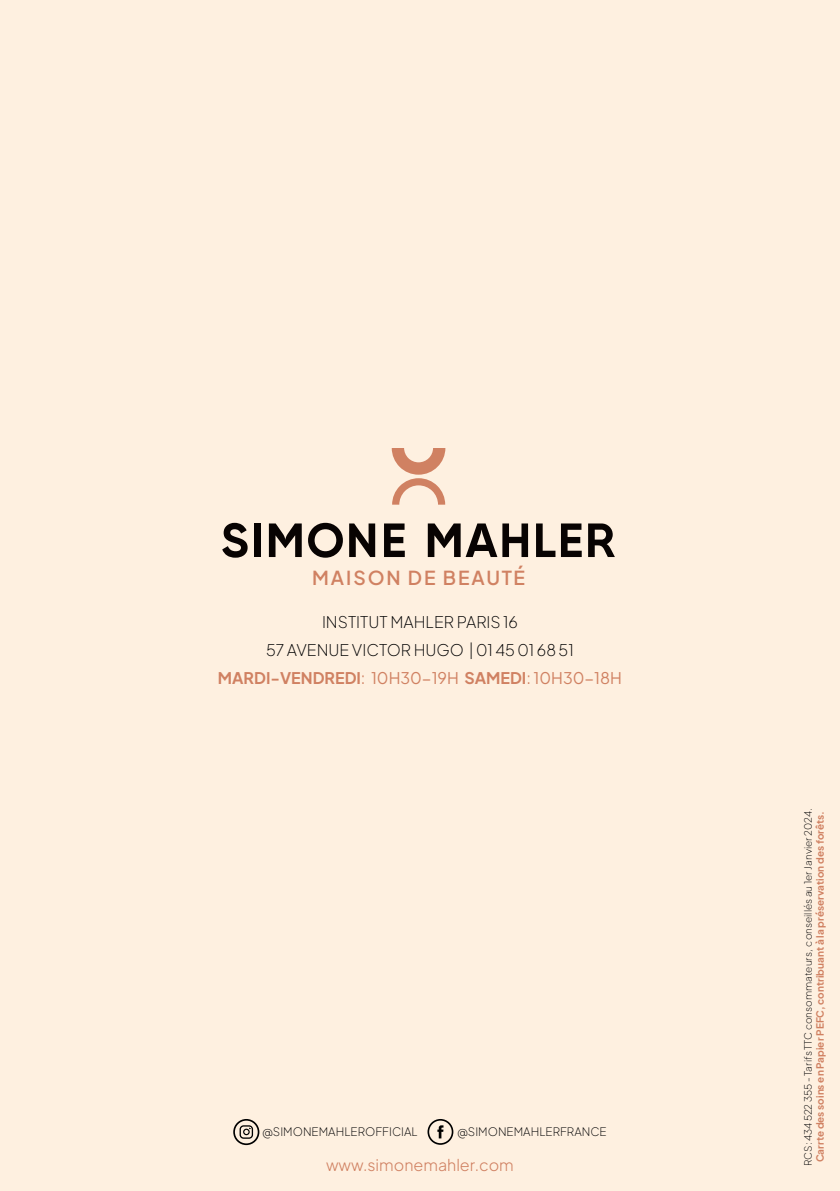
<style>
.page{position:relative;width:840px;height:1191px;background:#fff}
.page>*{position:absolute;margin:0;border:0;box-sizing:border-box;transform-origin:0 0}
.t1{font:600 19.2px "Plus Jakarta Sans";letter-spacing:.1em;color:#d08162}
.t2{font:200 16px "Plus Jakarta Sans";color:#000001}
.t3{font:700 16px "Plus Jakarta Sans";color:#d08162}
.t4{font:300 16px "Plus Jakarta Sans";color:#d08162}
.t5{font:200 11.6px "Plus Jakarta Sans";color:#000001}
.t6{font:200 10px "Plus Jakarta Sans";color:#000001}
.t7{font:700 10px "Plus Jakarta Sans";color:#d08162}
.s1{font-weight:400}
</style>
<div class="page">
<div style="left:0;top:0;width:839px;height:1191px;background:#fef0e0"></div>
<svg style="left:222px;top:523px;width:25px;height:34px"></svg>
<svg style="left:308px;top:523px;width:35px;height:34px"></svg>
<svg style="left:349px;top:523px;width:26px;height:34px"></svg>
<svg style="left:384px;top:523px;width:20px;height:34px"></svg>
<div style="left:254px;top:523px;width:7px;height:34px;background:#080302"></div>
<svg style="left:269px;top:523px;width:32px;height:34px"></svg>
<svg style="left:536px;top:523px;width:45px;height:34px"></svg>
<svg style="left:588px;top:523px;width:26px;height:34px"></svg>
<svg style="left:427px;top:523px;width:100px;height:34px"></svg>
<svg style="left:391px;top:448px;width:54px;height:56px"></svg>
<svg style="left:427px;top:1119px;width:26px;height:25px"></svg>
<svg style="left:233px;top:1119px;width:26px;height:26px"></svg>
<p class="t1" style="left:312px;top:561px;width:214px">MAISON DE BEAUTÉ</p>
<p class="t2" style="left:322px;top:609px;width:197px">INSTITUT MAHLER PARIS 16</p>
<p class="t2" style="left:266px;top:637px;width:309px">57 AVENUE VICTOR HUGO | 01 45 01 68 51</p>
<p class="t3" style="left:218px;top:663px;width:405px">MARDI-VENDREDI<span class="s1">: 10H30-19H</span> SAMEDI<span class="s1">: 10H30-18H</span></p>
<p class="t5" style="left:262px;top:1122px;width:157px">@SIMONEMAHLEROFFICIAL</p>
<p class="t5" style="left:457px;top:1122px;width:151px">@SIMONEMAHLERFRANCE</p>
<p class="t4" style="left:326px;top:1152px;width:189px">www.simonemahler.com</p>
<p class="t6" style="left:799px;top:1166px;width:359px;rotate:-90deg">RCS: 434 522 355 - Tarifs TTC consommateurs, conseillés au 1er Janvier 2024.</p>
<p class="t7" style="left:810px;top:1162px;width:353px;rotate:-90deg">Carrte des soins en Papier PEFC, contribuant à la préservation des forêts.</p>
</div>
